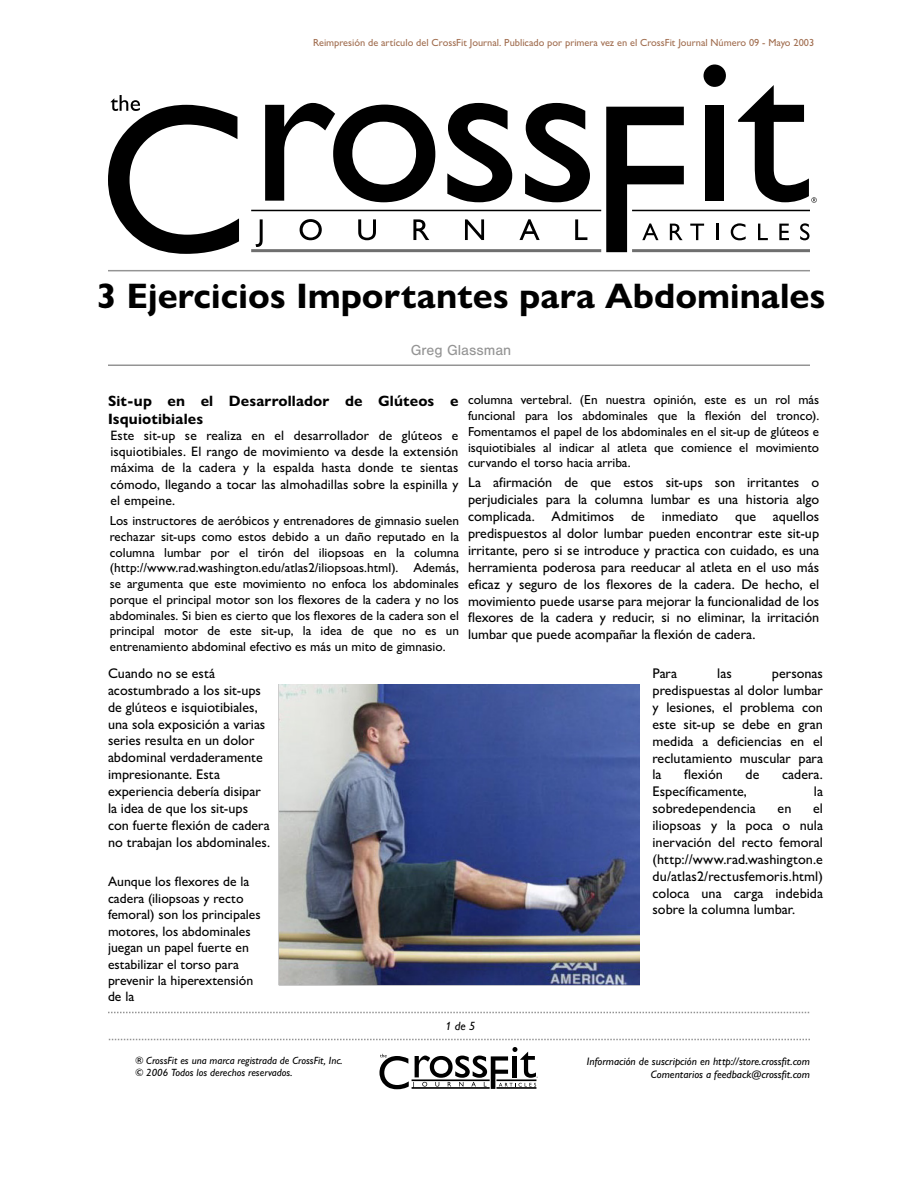
<style>
.page{position:relative;width:918px;height:1188px;background:#fff}
.page>*{position:absolute;margin:0;border:0;box-sizing:border-box;transform-origin:0 0}
.t1{font:700 35.55px "Gill Sans Nova";color:#000}
.t2{font:700 15px/18px "Gill Sans Nova";letter-spacing:.01em;color:#000}
.t3{font:15px "Nimbus San";color:#949494}
.t4{font:500 14.1px/16.8px "Gill Sans Nova";color:#000;text-align:justify}
.t5{font:500 13.65px/16.4px "Gill Sans Nova";color:#000;text-align:justify}
.t6{font:500 13.2px/15.8px "Gill Sans Nova";color:#000;text-align:justify}
.t7{font:italic 500 12px "Gill Sans Nova";color:#000}
.t8{font:italic 500 10.8px/13px "Gill Sans Nova";color:#000;text-align:right}
.t9{font:italic 500 10.5px/12.6px "Gill Sans Nova";color:#000}
.t10{font:500 10.35px "Gill Sans Nova";color:#a16e50}
</style>
<div class="page">
<svg style="left:265px;top:103px;width:170px;height:99px"></svg>
<svg style="left:447px;top:103px;width:65px;height:99px"></svg>
<svg style="left:525px;top:103px;width:65px;height:99px"></svg>
<svg style="left:108px;top:95px;width:131px;height:159px"></svg>
<svg style="left:256px;top:219px;width:7px;height:28px"></svg>
<svg style="left:300px;top:219px;width:22px;height:21px"></svg>
<svg style="left:358px;top:219px;width:18px;height:21px"></svg>
<svg style="left:413px;top:219px;width:16px;height:21px"></svg>
<svg style="left:465px;top:219px;width:19px;height:21px"></svg>
<svg style="left:520px;top:219px;width:20px;height:21px"></svg>
<svg style="left:575px;top:219px;width:12px;height:21px"></svg>
<svg style="left:704px;top:64px;width:22px;height:23px"></svg>
<div style="left:705px;top:105px;width:19px;height:96px;background:#000"></div>
<svg style="left:606px;top:107px;width:78px;height:145px"></svg>
<svg style="left:690px;top:224px;width:14px;height:16px"></svg>
<svg style="left:716px;top:224px;width:2px;height:16px"></svg>
<svg style="left:731px;top:223px;width:15px;height:17px"></svg>
<svg style="left:758px;top:224px;width:10px;height:16px"></svg>
<svg style="left:779px;top:224px;width:10px;height:16px"></svg>
<svg style="left:800px;top:223px;width:9px;height:17px"></svg>
<svg style="left:738px;top:85px;width:79px;height:118px"></svg>
<hr style="left:251px;top:210px;width:350px;height:1px;background:#000">
<hr style="left:632px;top:210px;width:178px;height:1px;background:#000">
<hr style="left:251px;top:249px;width:350px;height:3px;background:#6f6f6f">
<hr style="left:632px;top:249px;width:178px;height:3px;background:#6f6f6f">
<svg style="left:379px;top:1047px;width:159px;height:42px"></svg>
<svg style="left:108px;top:1012px;width:702px;height:1px"></svg>
<svg style="left:108px;top:1039px;width:702px;height:1px"></svg>
<hr style="left:108px;top:270px;width:702px;height:1px;background:#949494">
<hr style="left:108px;top:364px;width:702px;height:2px;background:#949494">
<img style="left:279px;top:684px;width:360px;height:302px">
<p class="t10" style="left:313px;top:36px;width:503px">Reimpresión de artículo del CrossFit Journal. Publicado por primera vez en el CrossFit Journal Número 09 - Mayo 2003</p>
<h1 class="t1" style="left:96px;top:273px;width:731px">3 Ejercicios Importantes para Abdominales</h1>
<p class="t3" style="left:411px;top:342px;width:102px">Greg Glassman</p>
<p class="t2" style="left:108px;top:392px;width:352px">Sit-up en el Desarrollador de Glúteos e<br>Isquiotibiales</p>
<p class="t5" style="left:110px;top:426px;width:350px">Este sit-up se realiza en el desarrollador de glúteos e isquiotibiales. El rango de movimiento va desde la extensión máxima de la cadera y la espalda hasta donde te sientas cómodo, llegando a tocar las almohadillas sobre la espinilla y el empeine.</p>
<p class="t6" style="left:110px;top:513px;width:351px">Los instructores de aeróbicos y entrenadores de gimnasio suelen rechazar sit-ups como estos debido a un daño reputado en la columna lumbar por el tirón del iliopsoas en la columna (http://www.rad.washington.edu/atlas2/iliopsoas.html). Además, se argumenta que este movimiento no enfoca los abdominales porque el principal motor son los flexores de la cadera y no los abdominales. Si bien es cierto que los flexores de la cadera son el principal motor de este sit-up, la idea de que no es un entrenamiento abdominal efectivo es más un mito de gimnasio.</p>
<p class="t4" style="left:108px;top:665px;width:164px;text-align:left">Cuando no se está acostumbrado a los sit-ups de glúteos e isquiotibiales, una sola exposición a varias series resulta en un dolor abdominal verdaderamente impresionante. Esta experiencia debería disipar la idea de que los sit-ups con fuerte flexión de cadera no trabajan los abdominales.</p>
<p class="t5" style="left:108px;top:873px;width:154px;text-align:left">Aunque los flexores de la cadera (iliopsoas y recto femoral) son los principales motores, los abdominales juegan un papel fuerte en estabilizar el torso para prevenir la hiperextensión de la</p>
<p class="t6" style="left:468px;top:392px;width:353px">columna vertebral. (En nuestra opinión, este es un rol más funcional para los abdominales que la flexión del tronco).<br>Fomentamos el papel de los abdominales en el sit-up de glúteos e isquiotibiales al indicar al atleta que comience el movimiento curvando el torso hacia arriba.</p>
<p class="t4" style="left:468px;top:474px;width:353px">La afirmación de que estos sit-ups son irritantes o perjudiciales para la columna lumbar es una historia algo complicada. Admitimos de inmediato que aquellos predispuestos al dolor lumbar pueden encontrar este sit-up irritante, pero si se introduce y practica con cuidado, es una herramienta poderosa para reeducar al atleta en el uso más eficaz y seguro de los flexores de la cadera. De hecho, el movimiento puede usarse para mejorar la funcionalidad de los flexores de la cadera y reducir, si no eliminar, la irritación lumbar que puede acompañar la flexión de cadera.</p>
<p class="t4" style="left:652px;top:665px;width:26px">Para</p>
<p class="t4" style="left:717px;top:665px;width:16px">las</p>
<p class="t4" style="left:652px;top:665px;width:172px;text-indent:119px">personas predispuestas al dolor lumbar y lesiones, el problema con este sit-up se debe en gran medida a deficiencias en el reclutamiento muscular para la</p>
<p class="t4" style="left:684px;top:766px;width:40px">flexión</p>
<p class="t4" style="left:746px;top:766px;width:15px">de</p>
<p class="t4" style="left:782px;top:766px;width:42px">cadera.</p>
<p class="t4" style="left:652px;top:783px;width:96px">Específicamente,</p>
<p class="t4" style="left:814px;top:783px;width:11px">la</p>
<p class="t4" style="left:652px;top:800px;width:105px">sobredependencia</p>
<p class="t4" style="left:778px;top:800px;width:15px">en</p>
<p class="t4" style="left:652px;top:800px;width:172px;text-indent:161px">el iliopsoas y la poca o nula inervación del recto femoral (http://www.rad.washington.e du/atlas2/rectusfemoris.html) coloca una carga indebida sobre la columna lumbar.</p>
<p class="t7" style="left:445px;top:1019px;width:32px">1 de 5</p>
<p class="t9" style="left:135px;top:1054px;width:209px">® CrossFit es una marca registrada de CrossFit, Inc. © 2006 Todos los derechos reservados.</p>
<p class="t8" style="left:587px;top:1055px;width:225px">Información de suscripción en http://store.crossfit.com<br>Comentarios a feedback@crossfit.com</p>
</div>
